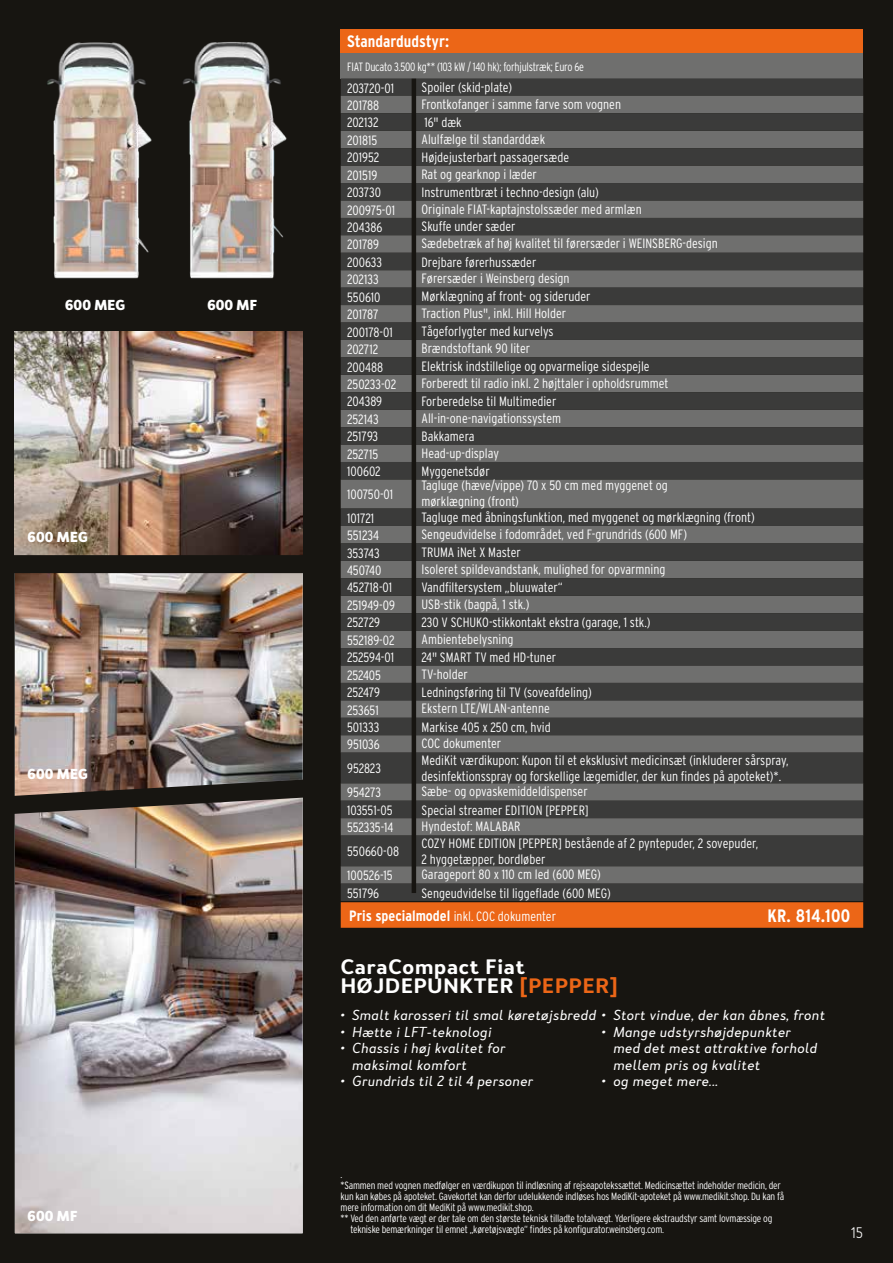
<style>
.page{position:relative;width:893px;height:1263px;background:#171511}
.page>*{position:absolute;margin:0;border:0;box-sizing:border-box;transform-origin:0 0}
.t1{font:600 19.5px/19.5px "Merlo Neue";letter-spacing:.04em;color:#fff;scale:1.07 1}
.t2{font:700 condensed 18px "Interstate";letter-spacing:.02em;color:#fff}
.t3{font:700 condensed 16.5px "Interstate";color:#fff}
.t4{font:300 14.25px "Merlo Neue";color:#fff}
.t5{font:300 condensed 13.5px/16.2px "Interstate";color:#fff}
.t6{font:italic 13.5px/16.5px "Merlo Neue";letter-spacing:.025em;color:#fff;scale:1.07 1}
.t7{font:700 13.5px "Merlo Neue";letter-spacing:.015em;color:#fff}
.t8{font:300 condensed 12px "Interstate";letter-spacing:-.02em;color:#fff;scale:.95 1}
.t9{font:300 condensed 10.5px "Interstate";letter-spacing:-.02em;color:#fff}
.s1{font-weight:700;font-size:15px}
.s2{color:#ec6617}
</style>
<div class="page">
<img style="left:15px;top:332px;width:288px;height:223px">
<img style="left:15px;top:873px;width:288px;height:360px">
<img style="left:15px;top:573px;width:288px;height:196px">
<img style="left:14px;top:769px;width:289px;height:104px">
<img style="left:47px;top:42px;width:105px;height:237px">
<img style="left:183px;top:42px;width:104px;height:237px">
<div style="left:341px;top:30px;width:522px;height:23px;background:#ec6617"></div>
<div style="left:341px;top:53px;width:522px;height:25px;background:#6f6f6e"></div>
<div style="left:341px;top:78px;width:522px;height:18px;background:#3b3b3a"></div>
<div style="left:341px;top:96px;width:522px;height:17px;background:#6f6f6e"></div>
<svg style="left:341px;top:113px;width:522px;height:788px;background:#525251"></svg>
<svg style="left:341px;top:902px;width:522px;height:26px;background:#e86416"></svg>
<hr style="left:412px;top:79px;width:4px;height:814px;background:#171511">
<p class="t7" style="left:65px;top:295px;width:62px">600 MEG</p>
<p class="t7" style="left:207px;top:295px;width:51px">600 MF</p>
<p class="t7" style="left:28px;top:528px;width:62px">600 MEG</p>
<p class="t7" style="left:28px;top:764px;width:62px">600 MEG</p>
<p class="t7" style="left:28px;top:1206px;width:51px">600 MF</p>
<p class="t3" style="left:347px;top:31px;width:104px">Standardudstyr:</p>
<p class="t8" style="left:347px;top:59px;width:251px">FIAT Ducato 3.500 kg** (103 kW / 140 hk); forhjulstræk; Euro 6e</p>
<p class="t5" style="left:347px;top:80px;width:49px">203720-01</p>
<p class="t5" style="left:421px;top:79px;width:92px">Spoiler (skid-plate)</p>
<p class="t5" style="left:347px;top:97px;width:34px">201788</p>
<p class="t5" style="left:421px;top:96px;width:201px">Frontkofanger i samme farve som vognen</p>
<p class="t5" style="left:347px;top:114px;width:33px">202132</p>
<p class="t5" style="left:424px;top:114px;width:39px">16" dæk</p>
<p class="t5" style="left:347px;top:132px;width:32px">201815</p>
<p class="t5" style="left:421px;top:131px;width:125px">Alulfælge til standarddæk</p>
<p class="t5" style="left:347px;top:149px;width:34px">201952</p>
<p class="t5" style="left:421px;top:149px;width:149px">Højdejusterbart passagersæde</p>
<p class="t5" style="left:347px;top:167px;width:32px">201519</p>
<p class="t5" style="left:421px;top:166px;width:117px">Rat og gearknop i læder</p>
<p class="t5" style="left:347px;top:184px;width:35px">203730</p>
<p class="t5" style="left:421px;top:184px;width:179px">Instrumentbræt i techno-design (alu)</p>
<p class="t5" style="left:347px;top:202px;width:50px">200975-01</p>
<p class="t5" style="left:421px;top:201px;width:222px">Originale FIAT-kaptajnstolssæder med armlæn</p>
<p class="t5" style="left:347px;top:219px;width:37px">204386</p>
<p class="t5" style="left:421px;top:218px;width:96px">Skuffe under sæder</p>
<p class="t5" style="left:347px;top:236px;width:33px">201789</p>
<p class="t5" style="left:421px;top:235px;width:298px">Sædebetræk af høj kvalitet til førersæder i WEINSBERG-design</p>
<p class="t5" style="left:347px;top:254px;width:37px">200633</p>
<p class="t5" style="left:421px;top:254px;width:116px">Drejbare førerhussæder</p>
<p class="t5" style="left:347px;top:271px;width:33px">202133</p>
<p class="t5" style="left:421px;top:270px;width:150px">Førersæder i Weinsberg design</p>
<p class="t5" style="left:347px;top:289px;width:35px">550610</p>
<p class="t5" style="left:421px;top:288px;width:170px">Mørklægning af front- og sideruder</p>
<p class="t5" style="left:347px;top:306px;width:33px">201787</p>
<p class="t5" style="left:421px;top:305px;width:146px">Traction Plus", inkl. Hill Holder</p>
<p class="t5" style="left:347px;top:324px;width:47px">200178-01</p>
<p class="t5" style="left:421px;top:323px;width:134px">Tågeforlygter med kurvelys</p>
<p class="t5" style="left:347px;top:341px;width:33px">202712</p>
<p class="t5" style="left:421px;top:340px;width:110px">Brændstoftank 90 liter</p>
<p class="t5" style="left:347px;top:359px;width:38px">200488</p>
<p class="t5" style="left:421px;top:358px;width:230px">Elektrisk indstillelige og opvarmelige sidespejle</p>
<p class="t5" style="left:347px;top:376px;width:51px">250233-02</p>
<p class="t5" style="left:421px;top:375px;width:248px">Forberedt til radio inkl. 2 højttaler i opholdsrummet</p>
<p class="t5" style="left:347px;top:393px;width:37px">204389</p>
<p class="t5" style="left:421px;top:393px;width:136px">Forberedelse til Multimedier</p>
<p class="t5" style="left:347px;top:411px;width:33px">252143</p>
<p class="t5" style="left:421px;top:410px;width:141px">All-in-one-navigationssystem</p>
<p class="t5" style="left:347px;top:428px;width:33px">251793</p>
<p class="t5" style="left:421px;top:428px;width:54px">Bakkamera</p>
<p class="t5" style="left:347px;top:446px;width:33px">252715</p>
<p class="t5" style="left:421px;top:445px;width:79px">Head-up-display</p>
<p class="t5" style="left:347px;top:463px;width:35px">100602</p>
<p class="t5" style="left:421px;top:463px;width:70px">Myggenetsdør</p>
<p class="t5" style="left:347px;top:486px;width:48px">100750-01</p>
<p class="t5" style="left:421px;top:477px;width:248px">Tagluge (hæve/vippe) 70 x 50 cm med myggenet og mørklægning (front)</p>
<p class="t5" style="left:347px;top:510px;width:29px">101721</p>
<p class="t5" style="left:421px;top:509px;width:335px">Tagluge med åbningsfunktion, med myggenet og mørklægning (front)</p>
<p class="t5" style="left:347px;top:527px;width:33px">551234</p>
<p class="t5" style="left:421px;top:526px;width:267px">Sengeudvidelse i fodområdet, ved F-grundrids (600 MF)</p>
<p class="t5" style="left:347px;top:545px;width:34px">353743</p>
<p class="t5" style="left:421px;top:544px;width:101px">TRUMA iNet X Master</p>
<p class="t5" style="left:347px;top:562px;width:36px">450740</p>
<p class="t5" style="left:421px;top:561px;width:245px">Isoleret spildevandstank, mulighed for opvarmning</p>
<p class="t5" style="left:347px;top:579px;width:47px">452718-01</p>
<p class="t5" style="left:421px;top:579px;width:143px">Vandfiltersystem „bluuwater“</p>
<p class="t5" style="left:347px;top:597px;width:49px">251949-09</p>
<p class="t5" style="left:421px;top:596px;width:109px">USB-stik (bagpå, 1 stk.)</p>
<p class="t5" style="left:347px;top:614px;width:34px">252729</p>
<p class="t5" style="left:421px;top:614px;width:231px">230 V SCHUKO-stikkontakt ekstra (garage, 1 stk.)</p>
<p class="t5" style="left:347px;top:632px;width:49px">552189-02</p>
<p class="t5" style="left:421px;top:631px;width:93px">Ambientebelysning</p>
<p class="t5" style="left:347px;top:649px;width:49px">252594-01</p>
<p class="t5" style="left:421px;top:649px;width:136px">24" SMART TV med HD-tuner</p>
<p class="t5" style="left:347px;top:667px;width:36px">252405</p>
<p class="t5" style="left:421px;top:666px;width:48px">TV-holder</p>
<p class="t5" style="left:347px;top:684px;width:34px">252479</p>
<p class="t5" style="left:421px;top:684px;width:172px">Ledningsføring til TV (soveafdeling)</p>
<p class="t5" style="left:347px;top:701px;width:33px">253651</p>
<p class="t5" style="left:421px;top:700px;width:130px">Ekstern LTE/WLAN-antenne</p>
<p class="t5" style="left:347px;top:719px;width:34px">501333</p>
<p class="t5" style="left:421px;top:719px;width:131px">Markise 405 x 250 cm, hvid</p>
<p class="t5" style="left:347px;top:736px;width:34px">951036</p>
<p class="t5" style="left:421px;top:735px;width:81px">COC dokumenter</p>
<p class="t5" style="left:347px;top:760px;width:35px">952823</p>
<p class="t5" style="left:421px;top:752px;width:369px">MediKit værdikupon: Kupon til et eksklusivt medicinsæt (inkluderer sårspray, desinfektionsspray og forskellige lægemidler, der kun findes på apoteket)*.</p>
<p class="t5" style="left:347px;top:784px;width:35px">954273</p>
<p class="t5" style="left:421px;top:783px;width:168px">Sæbe- og opvaskemiddeldispenser</p>
<p class="t5" style="left:347px;top:802px;width:47px">103551-05</p>
<p class="t5" style="left:421px;top:802px;width:169px">Special streamer EDITION [PEPPER]</p>
<p class="t5" style="left:347px;top:819px;width:48px">552335-14</p>
<p class="t5" style="left:421px;top:818px;width:100px">Hyndestof: MALABAR</p>
<p class="t5" style="left:347px;top:843px;width:54px">550660-08</p>
<p class="t5" style="left:421px;top:835px;width:338px">COZY HOME EDITION [PEPPER] bestående af 2 pyntepuder, 2 sovepuder,<br>2 hyggetæpper, bordløber</p>
<p class="t5" style="left:347px;top:867px;width:47px">100526-15</p>
<p class="t5" style="left:421px;top:866px;width:181px">Garageport 80 x 110 cm led (600 MEG)</p>
<p class="t5" style="left:347px;top:885px;width:34px">551796</p>
<p class="t5" style="left:349px;top:881px;width:263px;line-height:23.5px;text-indent:72px">Sengeudvidelse til liggeflade (600 MEG)<br><span class="s1">Pris specialmodel</span> inkl. COC dokumenter</p>
<h2 class="t2" style="left:767px;top:905px;width:84px">KR. 814.100</h2>
<h1 class="t1" style="left:341px;top:957px;width:260px">CaraCompact Fiat<br>HØJDEPUNKTER <span class="s2">[PEPPER]</span></h1>
<p class="t6" style="left:341px;top:1007px;width:454px">• Smalt karosseri til smal køretøjsbredd • Stort vindue, der kan åbnes, front</p>
<p class="t6" style="left:341px;top:1024px;width:143px">• Hætte i LFT-teknologi</p>
<p class="t6" style="left:352px;top:1040px;width:145px;text-indent:-11px">• Chassis i høj kvalitet for maksimal komfort</p>
<p class="t6" style="left:341px;top:1073px;width:181px">• Grundrids til 2 til 4 personer</p>
<p class="t6" style="left:613px;top:1024px;width:192px;text-indent:-11px">• Mange udstyrshøjdepunkter med det mest attraktive forhold mellem pris og kvalitet</p>
<p class="t6" style="left:602px;top:1073px;width:110px">• og meget mere...</p>
<p class="t9" style="left:341px;top:1168px;width:3px">.</p>
<p class="t9" style="left:341px;top:1179px;width:442px">*Sammen med vognen medfølger en værdikupon til indløsning af rejseapotekssættet. Medicinsættet indeholder medicin, der</p>
<p class="t9" style="left:341px;top:1190px;width:445px">kun kan købes på apoteket. Gavekortet kan derfor udelukkende indløses hos MediKit-apoteket på www.medikit.shop. Du kan få</p>
<p class="t9" style="left:341px;top:1201px;width:195px">mere information om dit MediKit på www.medikit.shop.</p>
<p class="t9" style="left:341px;top:1212px;width:433px">** Ved den anførte vægt er der tale om den største teknisk tilladte totalvægt. Yderligere ekstraudstyr samt lovmæssige og</p>
<p class="t9" style="left:350px;top:1223px;width:315px">tekniske bemærkninger til emnet „køretøjsvægte“ findes på konfigurator.weinsberg.com.</p>
<p class="t4" style="left:851px;top:1224px;width:13px">15</p>
</div>
